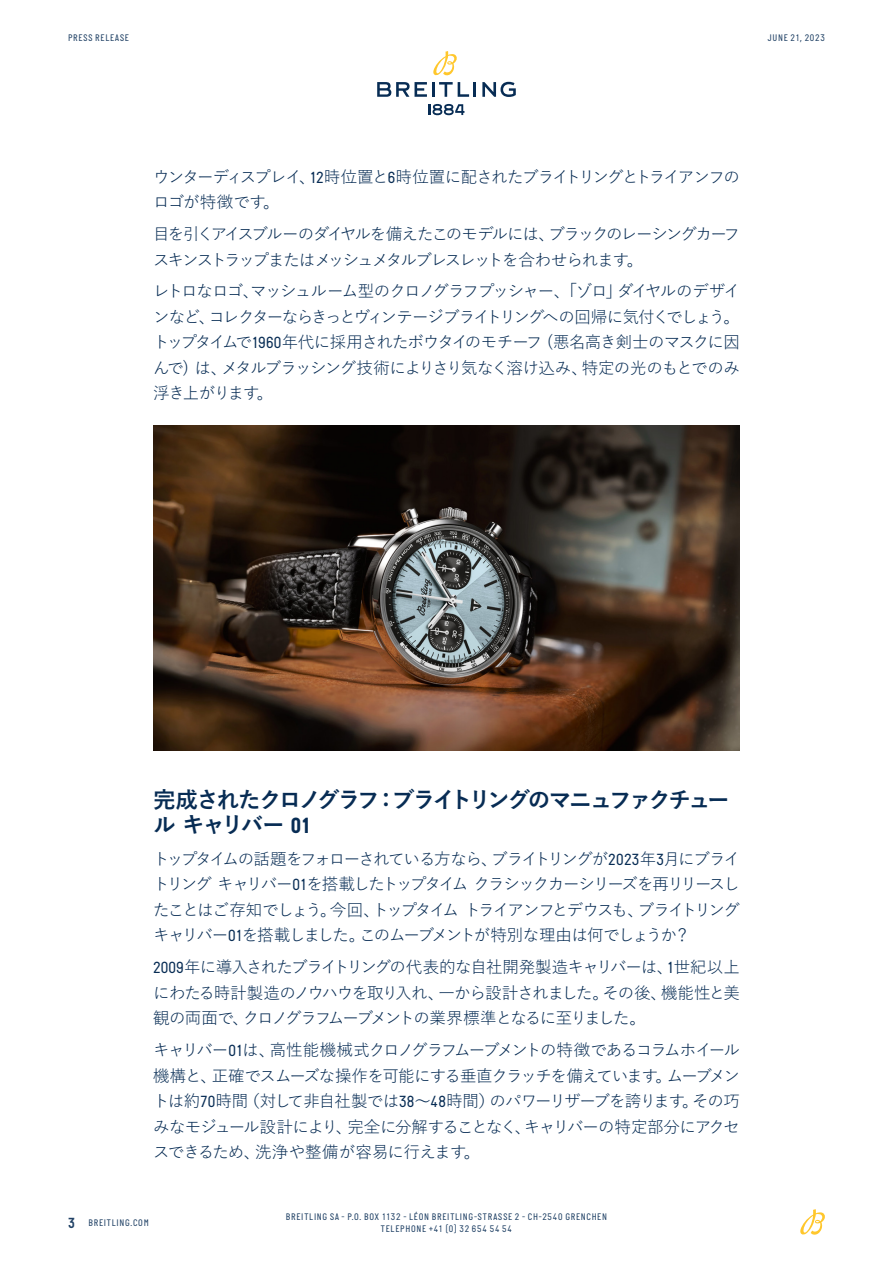
<style>
.page{position:relative;width:893px;height:1263px;background:#fff}
.page>*{position:absolute;margin:0;border:0;box-sizing:border-box;transform-origin:0 0}
.Sub-Heading_1{font:700 22.5px/25.5px "Yu Gothic";letter-spacing:-.11em;color:#072c54}
.Text_01{font:16.5px/25.5px "Yu Gothic";letter-spacing:-.09em;color:#072c54;text-align:justify}
.t1{font:9.75px/12px "Italian Plate No 2";letter-spacing:.085em;color:#204165;text-align:center}
.t2{font:9.75px "Italian Plate No 2";letter-spacing:.065em;color:#204165}
.s1{font-family:"Italian Plate No 2"}
.s2{font-weight:600;font-size:15px}
</style>
<div class="page">
<svg style="left:800px;top:1209px;width:25px;height:26px"></svg>
<hr style="left:473px;top:82px;width:3px;height:15px;background:#072c54">
<svg style="left:482px;top:82px;width:34px;height:15px"></svg>
<svg style="left:377px;top:82px;width:92px;height:15px"></svg>
<svg style="left:433px;top:51px;width:24px;height:25px"></svg>
<svg style="left:428px;top:104px;width:36px;height:11px"></svg>
<img style="left:153px;top:425px;width:587px;height:325px">
<p class="t1" style="left:68px;top:31px;width:62px">PRESS RELEASE</p>
<p class="t2" style="left:768px;top:32px;width:59px">JUNE 21, 2023</p>
<p class="Text_01" style="left:153px;top:162px;width:588px">ウンターディスプレイ、<span class="s1">12</span>時位置と<span class="s1">6</span>時位置に配されたブライトリングとトライアンフのロゴが特徴です。</p>
<p class="Text_01" style="left:153px;top:219px;width:588px">目を引くアイスブルーのダイヤルを備えたこのモデルには、ブラックのレーシングカーフスキンストラップまたはメッシュメタルブレスレットを合わせられます。</p>
<p class="Text_01" style="left:153px;top:277px;width:588px">レトロなロゴ、マッシュルーム型のクロノグラフプッシャー、「ゾロ」ダイヤルのデザインなど、コレクターならきっとヴィンテージブライトリングへの回帰に気付くでしょう。トップタイムで<span class="s1">1960</span>年代に採用されたボウタイのモチーフ (悪名高き剣士のマスクに因んで) は、メタルブラッシング技術によりさり気なく溶け込み、特定の光のもとでのみ浮き上がります。</p>
<p class="Sub-Heading_1" style="left:153px;top:787px;width:578px">完成されたクロノグラフ：ブライトリングのマニュファクチュール キャリバー <span class="s1">01</span></p>
<p class="Text_01" style="left:153px;top:844px;width:588px">トップタイムの話題をフォローされている方なら、ブライトリングが<span class="s1">2023</span>年<span class="s1">3</span>月にブライトリング キャリバー<span class="s1">01</span>を搭載したトップタイム クラシックカーシリーズを再リリースしたことはご存知でしょう。今回、トップタイム トライアンフとデウスも、ブライトリングキャリバー<span class="s1">01</span>を搭載しました。このムーブメントが特別な理由は何でしょうか？</p>
<p class="Text_01" style="left:153px;top:952px;width:588px"><span class="s1">2009</span>年に導入されたブライトリングの代表的な自社開発製造キャリバーは、<span class="s1">1</span>世紀以上にわたる時計製造のノウハウを取り入れ、一から設計されました。その後、機能性と美観の両面で、クロノグラフムーブメントの業界標準となるに至りました。</p>
<p class="Text_01" style="left:153px;top:1035px;width:588px">キャリバー<span class="s1">01</span>は、高性能機械式クロノグラフムーブメントの特徴であるコラムホイール機構と、正確でスムーズな操作を可能にする垂直クラッチを備えています。ムーブメントは約<span class="s1">70</span>時間（対して非自社製では<span class="s1">38</span>～<span class="s1">48</span>時間）のパワーリザーブを誇ります。その巧みなモジュール設計により、完全に分解することなく、キャリバーの特定部分にアクセスできるため、洗浄や整備が容易に行えます。</p>
<p class="t1" style="left:68px;top:1216px;width:82px"><span class="s2">3</span> BREITLING.COM</p>
<p class="t1" style="left:286px;top:1210px;width:323px">BREITLING SA - P.O. BOX 1132 - LÉON BREITLING-STRASSE 2 - CH-2540 GRENCHEN<br>TELEPHONE +41 (0) 32 654 54 54</p>
</div>
